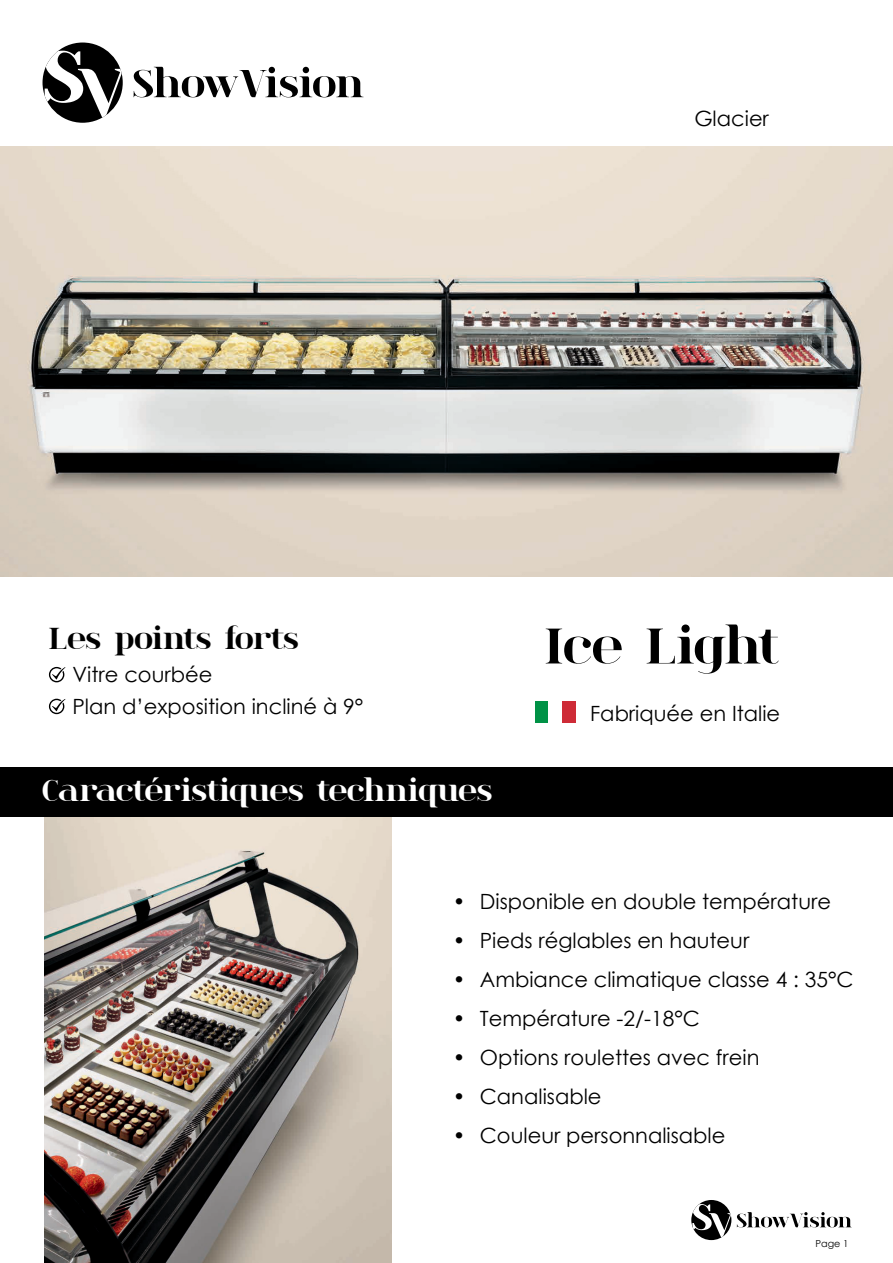
<style>
.page{position:relative;width:893px;height:1263px;background:#fff}
.page>*{position:absolute;margin:0;border:0;box-sizing:border-box;transform-origin:0 0}
.t1{font:700 52.5px "spinwerad";letter-spacing:-.01em;color:#000}
.t2{font:700 31.5px "spinwerad";color:#fff}
.t3{font:700 31.5px "spinwerad";color:#000}
.t4{font:21px/31.5px "Century Gothic";color:#000}
.t5{font:9.6px "Century Gothic";color:#000}
</style>
<div class="page">
<svg style="left:737px;top:1212px;width:114px;height:15px"></svg>
<div style="left:691px;top:1200px;width:40px;height:40px;background:#000;border-radius:50%"></div>
<svg style="left:692px;top:1204px;width:39px;height:34px"></svg>
<svg style="left:134px;top:67px;width:229px;height:30px"></svg>
<div style="left:43px;top:43px;width:80px;height:80px;background:#000;border-radius:50%"></div>
<svg style="left:45px;top:51px;width:78px;height:68px"></svg>
<svg style="left:49px;top:667px;width:17px;height:15px"></svg>
<svg style="left:49px;top:699px;width:17px;height:15px"></svg>
<div style="left:535px;top:701px;width:13px;height:22px;background:#009246"></div>
<div style="left:562px;top:701px;width:13px;height:22px;background:#ce2b37"></div>
<img style="left:0;top:146px;width:893px;height:430px">
<img style="left:44px;top:817px;width:347px;height:446px">
<div style="left:0;top:768px;width:893px;height:49px;background:#000"></div>
<p class="t4" style="left:694px;top:104px;width:76px">Glacier</p>
<h2 class="t3" style="left:49px;top:625px;width:251px">Les points forts</h2>
<p class="t4" style="left:73px;top:661px;width:292px">Vitre courbée<br>Plan d’exposition incliné à 9°</p>
<h2 class="t2" style="left:43px;top:777px;width:451px">Caractéristiques techniques</h2>
<h1 class="t1" style="left:545px;top:623px;width:236px">Ice Light</h1>
<p class="t4" style="left:590px;top:699px;width:192px">Fabriquée en Italie</p>
<p class="t4" style="left:453px;top:887px;width:380px">• Disponible en double température</p>
<p class="t4" style="left:453px;top:926px;width:298px">• Pieds réglables en hauteur</p>
<p class="t4" style="left:453px;top:965px;width:402px">• Ambiance climatique classe 4 : 35°C</p>
<p class="t4" style="left:453px;top:1004px;width:249px">• Température -2/-18°C</p>
<p class="t4" style="left:453px;top:1043px;width:308px">• Options roulettes avec frein</p>
<p class="t4" style="left:453px;top:1082px;width:150px">• Canalisable</p>
<p class="t4" style="left:453px;top:1121px;width:274px">• Couleur personnalisable</p>
<p class="t5" style="left:816px;top:1239px;width:34px">Page 1</p>
</div>
